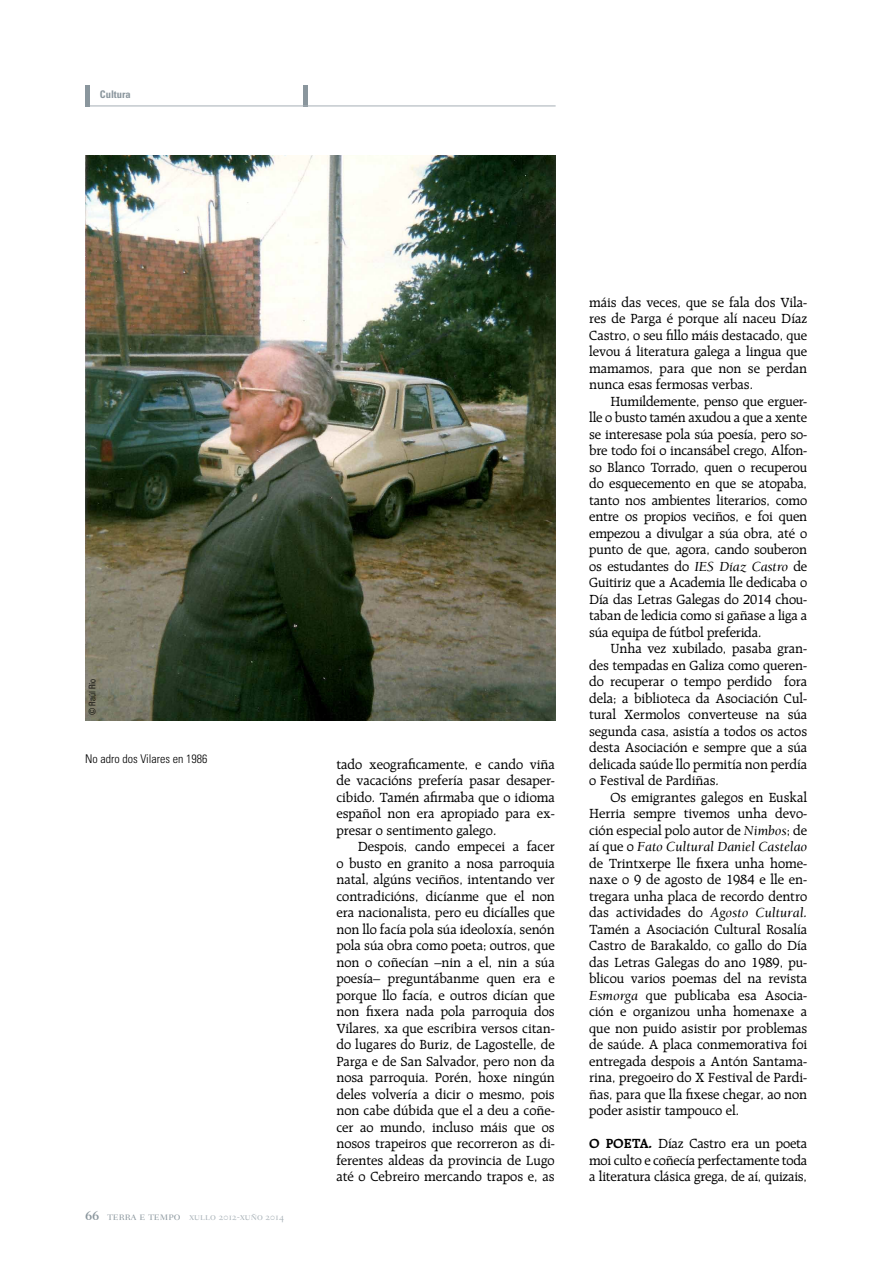
<style>
.page{position:relative;width:893px;height:1263px;background:#fff}
.page>*{position:absolute;margin:0;border:0;box-sizing:border-box;transform-origin:0 0}
.t1{font:14.25px/16.5px "Raleigh";color:#000;text-align:justify}
.t2{font:italic 14.25px "Berkeley";color:#000}
.t3{font:300 condensed 12px "Univers";color:#000}
.t4{font:10.5px "Fairfield Light SC";color:#a5afb5}
.t5{font:700 condensed 10.5px "Univers";color:#8a969d}
.t6{font:300 condensed 9px "Univers";color:#000}
.s1{font-family:"Fairfield Bold SC";font-size:13.5px;color:#8a969d}
.s2{font-size:12px;color:#8a969d}
.s3{font-family:"Berkeley";font-style:italic}
.s4{font-family:"Raleigh";font-style:normal}
.s5{font-weight:700}
</style>
<div class="page">
<div style="left:85px;top:85px;width:5px;height:21px;background:#8a969d"></div>
<div style="left:303px;top:85px;width:5px;height:21px;background:#8a969d"></div>
<hr style="left:90px;top:106px;width:466px;height:1px;background:#a5afb5">
<img style="left:85px;top:155px;width:471px;height:565px">
<p class="t5" style="left:100px;top:88px;width:32px">Cultura</p>
<p class="t6" style="left:87px;top:715px;width:38px;rotate:-90deg">© Raúl Río</p>
<p class="t3" style="left:85px;top:751px;width:124px">No adro dos Vilares en 1986</p>
<p class="t4" style="left:85px;top:1210px;width:201px"><span class="s1">66</span> <span class="s2">terra e tempo</span> xullo 2012-xuño 2014</p>
<p class="t1" style="left:336px;top:756px;width:220px">tado xeograficamente, e cando viña de vacacións prefería pasar desaper&shy;cibido. Tamén afirmaba que o idioma español non era apropiado para ex&shy;presar o sentimento galego.</p>
<p class="t1" style="left:336px;top:838px;width:220px;text-indent:21px">Despois, cando empecei a facer o busto en granito a nosa parroquia natal, algúns veciños, intentando ver contradicións, dicíanme que el non era nacionalista, pero eu dicíalles que non llo facía pola súa ideoloxía, senón pola súa obra como poeta; outros, que non o coñecían –nin a el, nin a súa poesía– preguntábanme quen era e porque llo facía, e outros dicían que non fixera nada pola parroquia dos Vilares, xa que escribira versos citan&shy;do lugares do Buriz, de Lagostelle, de Parga e de San Salvador, pero non da nosa parroquia. Porén, hoxe ningún deles volvería a dicir o mesmo, pois non cabe dúbida que el a deu a coñe&shy;cer ao mundo, incluso máis que os nosos trapeiros que recorreron as di&shy;ferentes aldeas da provincia de Lugo até o Cebreiro mercando trapos e, as</p>
<p class="t1" style="left:589px;top:294px;width:220px">máis das veces, que se fala dos Vila&shy;res de Parga é porque alí naceu Díaz Castro, o seu fillo máis destacado, que levou á literatura galega a lingua que mamamos, para que non se perdan nunca esas fermosas verbas.</p>
<p class="t1" style="left:589px;top:393px;width:220px;text-indent:21px">Humildemente, penso que erguer&shy;lle o busto tamén axudou a que a xente se interesase pola súa poesía, pero so&shy;bre todo foi o incansábel crego, Alfon&shy;so Blanco Torrado, quen o recuperou do esquecemento en que se atopaba, tanto nos ambientes literarios, como entre os propios veciños, e foi quen empezou a divulgar a súa obra, até o punto de que, agora, cando souberon os estudantes do <span class="s3">IES Díaz Castro</span> de Guitiriz que a Academia lle dedicaba o Día das Letras Galegas do 2014 chou&shy;taban de ledicia como si gañase a liga a súa equipa de fútbol preferida.</p>
<p class="t1" style="left:589px;top:640px;width:220px;text-indent:21px">Unha vez xubilado, pasaba gran&shy;des tempadas en Galiza como queren&shy;do recuperar o tempo perdido fora dela; a biblioteca da Asociación Cul&shy;tural Xermolos converteuse na súa segunda casa, asistía a todos os actos desta Asociación e sempre que a súa delicada saúde llo permitía non perdía o Festival de Pardiñas.</p>
<p class="t1" style="left:589px;top:789px;width:220px;text-indent:21px">Os emigrantes galegos en Euskal Herria sempre tivemos unha devo&shy;ción especial polo autor de <span class="s3">Nimbos</span>; de</p>
<p class="t2" style="left:589px;top:839px;width:220px"><span class="s4">aí que o</span> Fato Cultural Daniel Castelao</p>
<p class="t1" style="left:589px;top:855px;width:220px">de Trintxerpe lle fixera unha home&shy;naxe o 9 de agosto de 1984 e lle en&shy;tregara unha placa de recordo dentro das actividades do <span class="s3">Agosto Cultural</span>.<br>Tamén a Asociación Cultural Rosalía Castro de Barakaldo, co gallo do Día das Letras Galegas do ano 1989, pu&shy;blicou varios poemas del na revista <span class="s3">Esmorga</span> que publicaba esa Asocia&shy;ción e organizou unha homenaxe a que non puido asistir por problemas de saúde. A placa conmemorativa foi entregada despois a Antón Santama&shy;rina, pregoeiro do X Festival de Pardi&shy;ñas, para que lla fixese chegar, ao non poder asistir tampouco el.</p>
<p class="t1" style="left:589px;top:1135px;width:220px"><span class="s5">O POETA.</span> Díaz Castro era un poeta moi culto e coñecía perfectamente toda a literatura clásica grega, de aí, quizais,</p>
</div>
